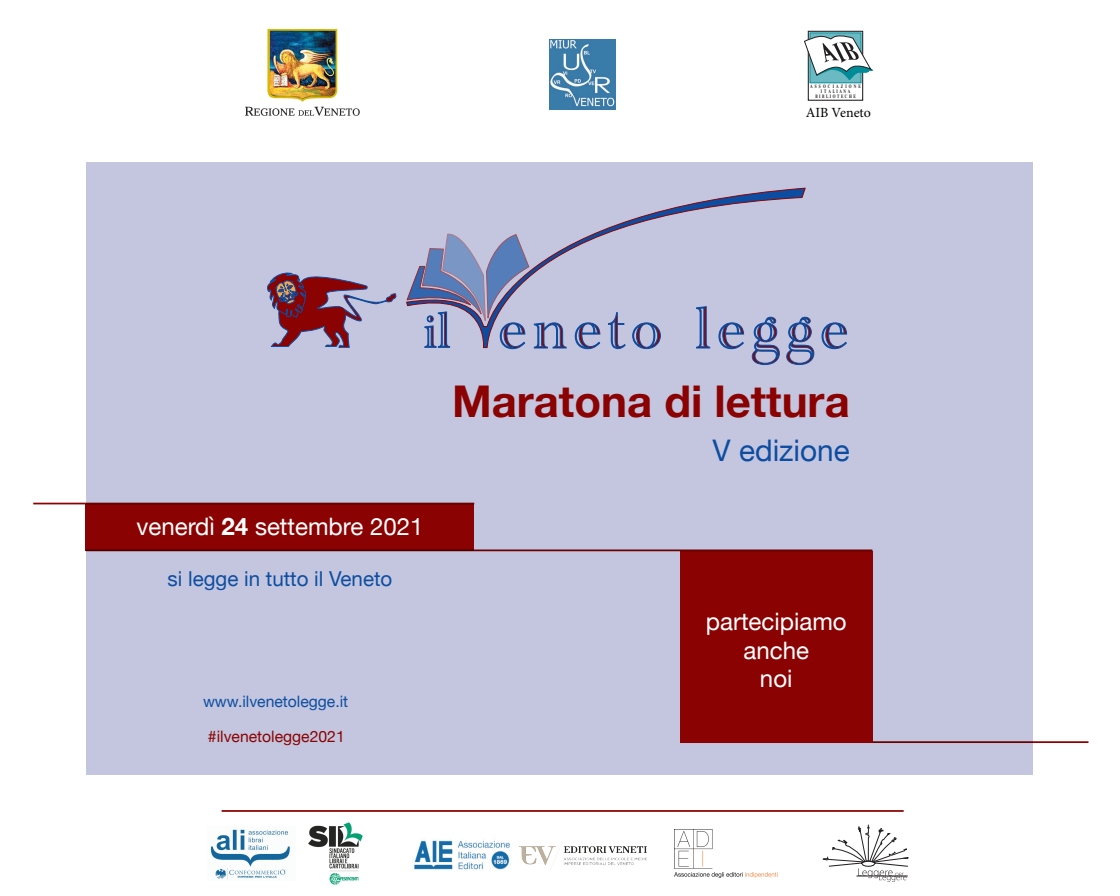
<style>
.page{position:relative;width:1120px;height:896px;background:#fff}
.page>*{position:absolute;margin:0;border:0;box-sizing:border-box;transform-origin:0 0}
.t1{font:61.16px "Academy Engraved Let Plain";letter-spacing:.105em;color:#8b0202}
.t2{font:700 43.75px "Helvetica Neue";color:#8b0202}
.t3{font:29.75px "Helvetica Neue";color:#0d4da1}
.t4{font:24.06px/28.9px "Helvetica Neue";color:#fff;text-align:center}
.t5{font:20.56px "Helvetica Neue";color:#0d4da1}
.t6{font:15.75px "Helvetica Neue";color:#0d4da1}
.t7{font:15.75px "Helvetica Neue";color:#8b0202}
.t8{font:14px "Minion Pro";color:#040503}
.t9{font:700 5.08px/5.1px "Times";letter-spacing:.415em;color:#231f20;text-align:center;scale:.71 1}
.s1{font-size:52.41px}
.s2{font-weight:700}
</style>
<div class="page">
<div style="left:86px;top:163px;width:946px;height:612px;background:#c3c6de"></div>
<hr style="left:680px;top:741px;width:409px;height:2px;background:#8b0202">
<div style="left:808px;top:31px;width:55px;height:70px;border:1px solid #231f20"></div>
<div style="left:810px;top:33px;width:51px;height:50px;background:#6ab9c3;border:1px solid #008b98"></div>
<svg style="left:804px;top:35px;width:69px;height:45px"></svg>
<img style="left:550px;top:39px;width:66px;height:70px">
<img style="left:245px;top:29px;width:115px;height:87px">
<hr style="left:222px;top:810px;width:682px;height:2px;background:#8b0202">
<img style="left:308px;top:822px;width:55px;height:63px">
<svg style="left:823px;top:825px;width:86px;height:57px"></svg>
<hr style="left:857px;top:876px;width:51px;height:1px;background:#231f20">
<img style="left:414px;top:840px;width:96px;height:30px">
<img style="left:519px;top:846px;width:128px;height:19px">
<img style="left:674px;top:830px;width:104px;height:47px">
<img style="left:210px;top:829px;width:80px;height:51px">
<div style="left:86px;top:504px;width:388px;height:47px;background:#8b0202"></div>
<div style="left:680px;top:551px;width:192px;height:192px;background:#8b0202"></div>
<hr style="left:86px;top:550px;width:786px;height:1px;background:#8b0202">
<hr style="left:33px;top:503px;width:441px;height:1px;background:#8b0202">
<svg style="left:267px;top:272px;width:130px;height:76px"></svg>
<svg style="left:582px;top:348px;width:12px;height:2px"></svg>
<svg style="left:641px;top:348px;width:11px;height:2px"></svg>
<svg style="left:696px;top:348px;width:15px;height:1px"></svg>
<svg style="left:726px;top:348px;width:11px;height:2px"></svg>
<svg style="left:751px;top:348px;width:29px;height:17px"></svg>
<svg style="left:786px;top:316px;width:29px;height:49px"></svg>
<svg style="left:821px;top:322px;width:27px;height:28px"></svg>
<svg style="left:406px;top:187px;width:400px;height:161px"></svg>
<svg style="left:407px;top:233px;width:160px;height:117px"></svg>
<p class="t9" style="left:810px;top:83px;width:73px">ASSOCIAZIONE<br>I TALIANA<br>BIBLIOTECHE</p>
<p class="t8" style="left:806px;top:104px;width:67px">AIB Veneto</p>
<h1 class="t1" style="left:424px;top:283px;width:426px"><span class="s1">il</span> eneto legge</h1>
<h2 class="t2" style="left:452px;top:367px;width:399px">Maratona di lettura</h2>
<p class="t3" style="left:713px;top:429px;width:139px">V edizione</p>
<p class="t4" style="left:136px;top:513px;width:289px">venerdì <span class="s2">24</span> settembre 2021</p>
<p class="t5" style="left:168px;top:564px;width:226px">si legge in tutto il Veneto</p>
<p class="t6" style="left:203px;top:690px;width:147px">www.ilvenetolegge.it</p>
<p class="t7" style="left:208px;top:725px;width:138px">#ilvenetolegge2021</p>
<p class="t4" style="left:706px;top:608px;width:142px">partecipiamo anche<br>noi</p>
</div>
